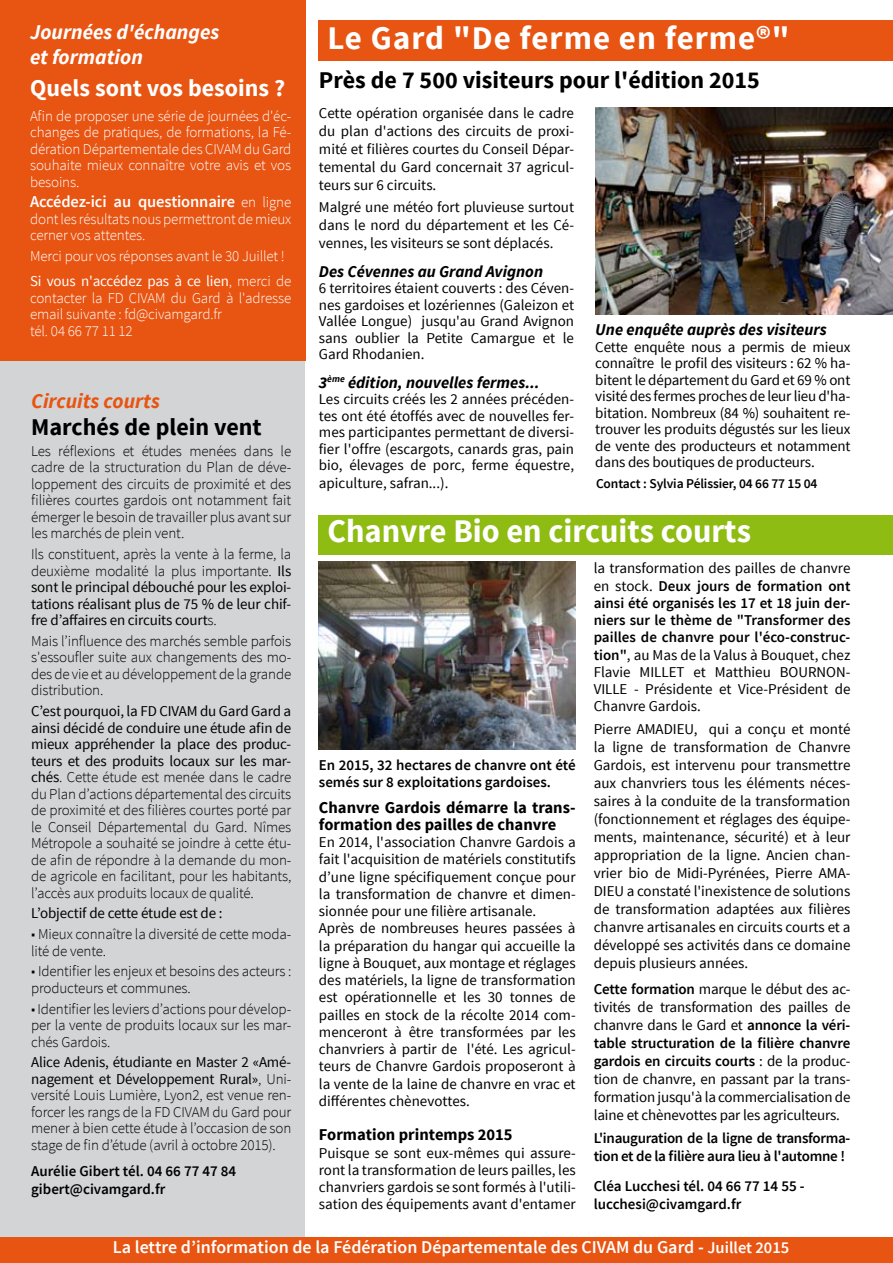
<style>
.page{position:relative;width:893px;height:1263px;background:#fff}
.page>*{position:absolute;margin:0;border:0;box-sizing:border-box;transform-origin:0 0}
.t1{font:700 33px "Source Sans Pro";color:#fff}
.t2{font:700 33px "Source Sans Pro";letter-spacing:.03em;color:#fff}
.t3{font:700 24px "Source Sans Pro";color:#000}
.t4{font:700 24px "Source Sans Pro";color:#fff}
.t5{font:italic 700 21px/25.2px "Source Sans Pro";color:#fff}
.t6{font:italic 700 21px "Source Sans Pro";color:#e85412}
.t7{font:600 18px "Source Sans Pro";color:#fff}
.t8{font:italic 700 16.5px "Source Sans Pro";color:#000}
.t9{font:700 16.5px/17.2px "Source Sans Pro";color:#000}
.t10{font:600 16.5px "Source Sans Pro";letter-spacing:-.01em;color:#fff}
.t11{font:15px/18px "Source Sans Pro";color:#000;text-align:justify}
.t12{font:300 15px/16.5px "Source Sans Pro";letter-spacing:-.01em;color:#000;text-align:justify}
.t13{font:300 15px/16.5px "Source Sans Pro";letter-spacing:-.01em;color:#fff}
.t14{font:600 15px/18px "Source Sans Pro";color:#000}
.t15{font:600 15px/18px "Source Sans Pro";letter-spacing:-.02em;color:#000}
.t16{font:600 13.5px "Source Sans Pro";letter-spacing:-.01em;color:#000}
.s1{font-weight:300;font-size:15px}
.s2{font-weight:400}
.s3{font-weight:300}
.s4{font-weight:600}
.s5{font-size:16.5px}
</style>
<div class="page">
<div style="left:0;top:1237px;width:893px;height:26px;background:#e85412"></div>
<div style="left:0;top:0;width:305px;height:361px;background:#e85412"></div>
<div style="left:319px;top:20px;width:574px;height:41px;background:#e85412"></div>
<img style="left:595px;top:107px;width:298px;height:207px">
<div style="left:0;top:361px;width:305px;height:876px;background:#d3d4d5"></div>
<div style="left:319px;top:515px;width:574px;height:39px;background:#8fbc13"></div>
<img style="left:319px;top:562px;width:257px;height:188px">
<h3 class="t5" style="left:30px;top:19px;width:191px">Journées d'échanges et formation</h3>
<h2 class="t4" style="left:30px;top:72px;width:257px">Quels sont vos besoins ?</h2>
<p class="t13" style="left:30px;top:107px;width:263px;text-align:justify">Afin de proposer une série de journées d'éc&shy;changes de pratiques, de formations, la Fé&shy;dération Départementale des CIVAM du Gard souhaite mieux connaître votre avis et vos besoins.</p>
<p class="t10" style="left:30px;top:191px;width:263px">Accédez-ici au questionnaire <span class="s1">en ligne</span></p>
<p class="t13" style="left:30px;top:211px;width:263px">dont les résultats nous permettront de mieux cerner vos attentes.</p>
<p class="t13" style="left:30px;top:244px;width:263px;line-height:25px">Merci pour vos réponses avant le 30 Juillet !<br><span class="s2">Si vous n'accédez pas à ce lien</span>, merci de</p>
<p class="t13" style="left:30px;top:289px;width:263px">contacter la FD CIVAM du Gard à l'adresse email suivante : fd@civamgard.fr<br>tél. 04 66 77 11 12</p>
<h3 class="t6" style="left:31px;top:388px;width:130px">Circuits courts</h3>
<h2 class="t3" style="left:31px;top:412px;width:232px">Marchés de plein vent</h2>
<p class="t12" style="left:31px;top:443px;width:262px">Les réflexions et études menées dans le cadre de la structuration du Plan de déve&shy;loppement des circuits de proximité et des filières courtes gardois ont notamment fait émerger le besoin de travailler plus avant sur les marchés de plein vent.</p>
<p class="t11" style="left:31px;top:546px;width:262px;line-height:16.5px"><span class="s3">Ils constituent, après la vente à la ferme, la deuxième modalité la plus importante.</span> Ils sont le principal débouché pour les exploi&shy;tations réalisant plus de 75 % de leur chif&shy;fre d’affaires en circuits court<span class="s3">s.</span></p>
<p class="t12" style="left:31px;top:633px;width:262px">Mais l’influence des marchés semble parfois s'essoufler suite aux changements des mo&shy;des de vie et au développement de la grande distribution.</p>
<p class="t12" style="left:31px;top:703px;width:262px"><span class="s2">C’est pourquoi, la FD CIVAM du Gard Gard a ainsi décidé de conduire une étude afin de mieux appréhender la place des produc&shy;teurs et des produits locaux sur les mar&shy;chés</span>. Cette étude est menée dans le cadre du Plan d’actions départemental des circuits de proximité et des filières courtes porté par le Conseil Départemental du Gard. Nîmes Métropole a souhaité se joindre à cette étu&shy;de afin de répondre à la demande du mon&shy;de agricole en facilitant, pour les habitants, l’accès aux produits locaux de qualité.</p>
<p class="t11" style="left:31px;top:905px;width:193px">L’objectif de cette étude est de :</p>
<p class="t12" style="left:31px;top:926px;width:262px">■ Mieux connaître la diversité de cette moda&shy;lité de vente.</p>
<p class="t12" style="left:31px;top:963px;width:262px">■ Identifier les enjeux et besoins des acteurs : producteurs et communes.</p>
<p class="t12" style="left:31px;top:1000px;width:262px">■ Identifier les leviers d’actions pour dévelop&shy;per la vente de produits locaux sur les mar&shy;chés Gardois.</p>
<p class="t12" style="left:31px;top:1054px;width:262px"><span class="s2">Alice Adenis, étudiante en Master 2 «Amé&shy;nagement et Développement Rural»</span>, Uni&shy;versité Louis Lumière, Lyon2, est venue ren&shy;forcer les rangs de la FD CIVAM du Gard pour mener à bien cette étude à l’occasion de son stage de fin d’étude (avril à octobre 2015).</p>
<p class="t14" style="left:31px;top:1163px;width:207px">Aurélie Gibert tél. 04 66 77 47 84 gibert@civamgard.fr</p>
<h1 class="t2" style="left:327px;top:17px;width:464px">Le Gard "De ferme en ferme®"</h1>
<h2 class="t3" style="left:319px;top:65px;width:442px">Près de 7 500 visiteurs pour l'édition 2015</h2>
<p class="t11" style="left:319px;top:104px;width:257px">Cette opération organisée dans le cadre du plan d'actions des circuits de proxi&shy;mité et filières courtes du Conseil Dépar&shy;temental du Gard concernait 37 agricul&shy;teurs sur 6 circuits.</p>
<p class="t11" style="left:319px;top:199px;width:257px">Malgré une météo fort pluvieuse surtout dans le nord du département et les Cé&shy;vennes, les visiteurs se sont déplacés.</p>
<p class="t8" style="left:319px;top:261px;width:226px">Des Cévennes au Grand Avignon</p>
<p class="t11" style="left:319px;top:280px;width:257px;line-height:16.5px">6 territoires étaient couverts : des Céven&shy;nes gardoises et lozériennes (Galeizon et Vallée Longue) jusqu'au Grand Avignon sans oublier la Petite Camargue et le Gard Rhodanien.</p>
<p class="t8" style="left:319px;top:372px;width:222px">3<sup>ème</sup> édition, nouvelles fermes...</p>
<p class="t11" style="left:319px;top:391px;width:257px;line-height:16.5px">Les circuits créés les 2 années précéden&shy;tes ont été étoffés avec de nouvelles fer&shy;mes participantes permettant de diversi&shy;fier l'offre (escargots, canards gras, pain bio, élevages de porc, ferme équestre,</p>
<p class="t11" style="left:319px;top:474px;width:131px">apiculture, safran...).</p>
<p class="t8" style="left:595px;top:319px;width:233px">Une enquête auprès des visiteurs</p>
<p class="t11" style="left:595px;top:339px;width:257px;line-height:16.5px">Cette enquête nous a permis de mieux connaître le profil des visiteurs : 62 % ha&shy;bitent le département du Gard et 69 % ont visité des fermes proches de leur lieu d'ha&shy;bitation. Nombreux (84 %) souhaitent re&shy;trouver les produits dégustés sur les lieux de vente des producteurs et notamment dans des boutiques de producteurs.</p>
<p class="t16" style="left:596px;top:475px;width:223px">Contact : Sylvia Pélissier, 04 66 77 15 04</p>
<h1 class="t1" style="left:327px;top:510px;width:425px">Chanvre Bio en circuits courts</h1>
<p class="t14" style="left:319px;top:756px;width:258px;line-height:17.2px">En 2015, 32 hectares de chanvre ont été semés sur 8 exploitations gardoises.</p>
<p class="t9" style="left:319px;top:799px;width:258px">Chanvre Gardois démarre la trans&shy;formation des pailles de chanvre</p>
<p class="t11" style="left:319px;top:834px;width:258px;line-height:17.2px;text-align:left">En 2014, l'association Chanvre Gardois a fait l'acquisition de matériels constitutifs d’une ligne spécifiquement conçue pour la transformation de chanvre et dimen&shy;sionnée pour une filière artisanale.<br>Après de nombreuses heures passées à la préparation du hangar qui accueille la ligne à Bouquet, aux montage et réglages des matériels, la ligne de transformation est opérationnelle et les 30 tonnes de pailles en stock de la récolte 2014 com&shy;menceront à être transformées par les chanvriers à partir de l'été. Les agricul&shy;teurs de Chanvre Gardois proposeront à la vente de la laine de chanvre en vrac et différentes chènevottes.</p>
<p class="t9" style="left:319px;top:1127px;width:195px">Formation printemps 2015</p>
<p class="t11" style="left:319px;top:1144px;width:258px;line-height:17.2px">Puisque se sont eux-mêmes qui assure&shy;ront la transformation de leurs pailles, les chanvriers gardois se sont formés à l'utili&shy;sation des équipements avant d'entamer</p>
<p class="t11" style="left:594px;top:560px;width:258px;line-height:17.2px">la transformation des pailles de chanvre en stock. <span class="s4">Deux jours de formation ont ainsi été organisés les 17 et 18 juin der&shy;niers sur le thème de "Transformer des pailles de chanvre pour l'éco-construc&shy;tion"</span>, au Mas de la Valus à Bouquet, chez Flavie MILLET et Matthieu BOURNON-VILLE - Présidente et Vice-Président de Chanvre Gardois.</p>
<p class="t11" style="left:594px;top:720px;width:258px">Pierre AMADIEU, qui a conçu et monté la ligne de transformation de Chanvre Gardois, est intervenu pour transmettre aux chanvriers tous les éléments néces&shy;saires à la conduite de la transformation (fonctionnement et réglages des équipe&shy;ments, maintenance, sécurité) et à leur appropriation de la ligne. Ancien chan&shy;vrier bio de Midi-Pyrénées, Pierre AMA-DIEU a constaté l'inexistence de solutions de transformation adaptées aux filières chanvre artisanales en circuits courts et a développé ses activités dans ce domaine depuis plusieurs années.</p>
<p class="t11" style="left:594px;top:980px;width:258px"><span class="s4">Cette formation</span> marque le début des ac&shy;tivités de transformation des pailles de chanvre dans le Gard et <span class="s4">annonce la véri&shy;table structuration de la filière chanvre gardois en circuits courts</span> : de la produc&shy;tion de chanvre, en passant par la trans&shy;formation jusqu'à la commercialisation de laine et chènevottes par les agriculteurs.</p>
<p class="t15" style="left:594px;top:1129px;width:258px">L'inauguration de la ligne de transforma&shy;tion et de la filière aura lieu à l'automne !</p>
<p class="t14" style="left:594px;top:1178px;width:212px">Cléa Lucchesi tél. 04 66 77 14 55 - lucchesi@civamgard.fr</p>
<p class="t7" style="left:113px;top:1235px;width:678px">La lettre d’information de la Fédération Départementale des CIVAM du Gard - <span class="s5">Juillet 2015</span></p>
</div>
